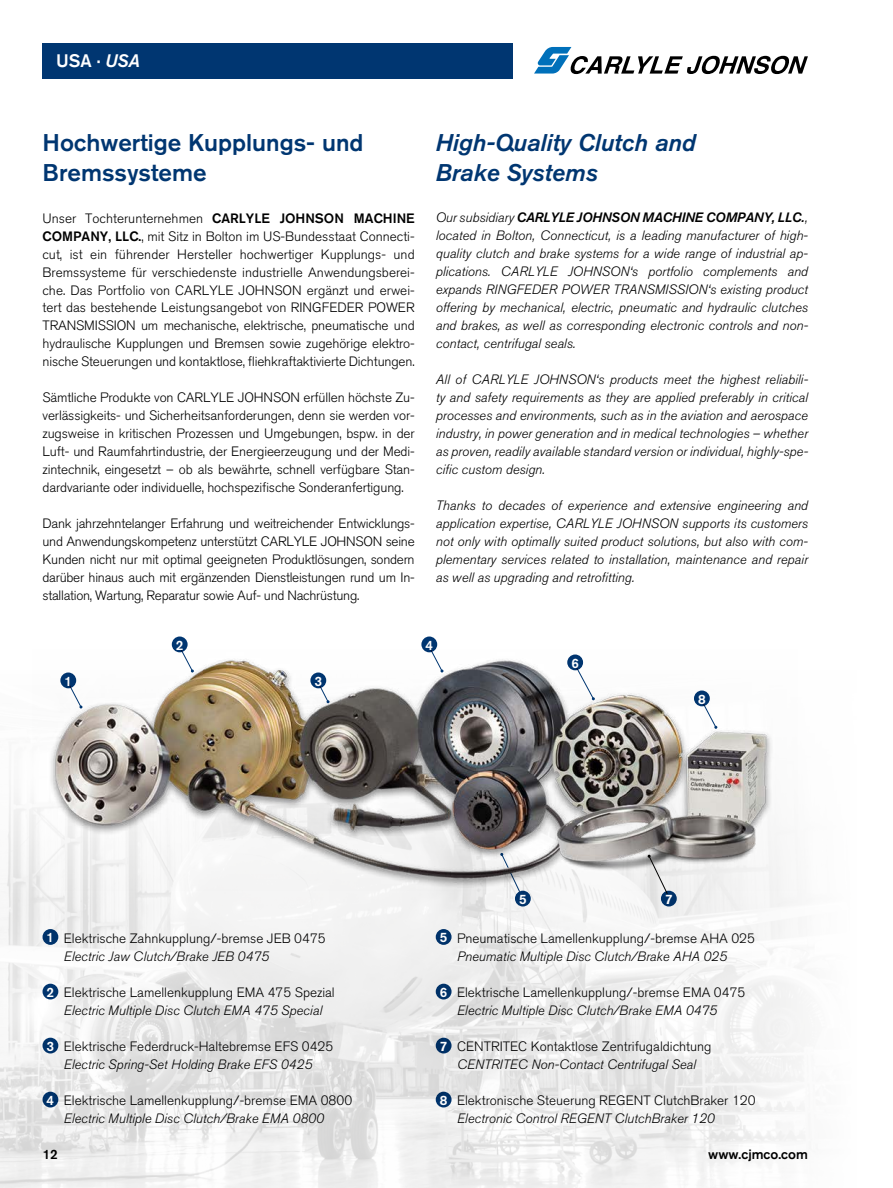
<style>
.page{position:relative;width:893px;height:1188px;background:#fff}
.page>*{position:absolute;margin:0;border:0;box-sizing:border-box;transform-origin:0 0}
.t1{font:500 24px/30px "Akzidenz Grotesk BE";color:#003671}
.t2{font:italic 500 24px/30px "Akzidenz Grotesk BE";color:#003671}
.t3{font:500 18px "Akzidenz Grotesk BE";color:#fff}
.t4{font:300 13.5px/18px "Akzidenz Grotesk BE";color:#000}
.t5{font:italic 300 13.5px/18px "Akzidenz Grotesk BE";color:#000;text-align:justify}
.t6{font:500 13.5px "Akzidenz Grotesk BE";color:#000}
.t7{font:500 13.5px "Akzidenz Grotesk BE";color:#fff}
.s1{font-style:italic}
.s2{font-weight:500}
.s3{font-weight:500;color:#fff}
</style>
<div class="page">
<img style="left:0;top:790px;width:647px;height:398px">
<img style="left:32px;top:650px;width:750px;height:241px">
<svg style="left:68px;top:683px;width:14px;height:26px"></svg>
<svg style="left:500px;top:853px;width:21px;height:40px"></svg>
<div style="left:60px;top:673px;width:16px;height:15px;background:#003671;border-radius:50%"></div>
<svg style="left:648px;top:855px;width:20px;height:40px"></svg>
<svg style="left:661px;top:891px;width:16px;height:16px"></svg>
<div style="left:43px;top:929px;width:15px;height:16px;background:#003671;border-radius:50%"></div>
<div style="left:43px;top:984px;width:15px;height:16px;background:#003671;border-radius:50%"></div>
<div style="left:43px;top:1038px;width:15px;height:16px;background:#00326a;border-radius:50%"></div>
<div style="left:43px;top:1092px;width:15px;height:16px;background:#003268;border-radius:50%"></div>
<svg style="left:436px;top:929px;width:16px;height:16px"></svg>
<svg style="left:436px;top:984px;width:16px;height:16px"></svg>
<svg style="left:436px;top:1038px;width:16px;height:16px"></svg>
<svg style="left:436px;top:1092px;width:16px;height:16px"></svg>
<svg style="left:179px;top:650px;width:15px;height:23px"></svg>
<div style="left:172px;top:637px;width:16px;height:15px;background:#003671;border-radius:50%"></div>
<svg style="left:318px;top:683px;width:12px;height:20px"></svg>
<div style="left:310px;top:673px;width:16px;height:15px;background:#003671;border-radius:50%"></div>
<svg style="left:429px;top:647px;width:14px;height:26px"></svg>
<div style="left:421px;top:637px;width:16px;height:15px;background:#003671;border-radius:50%"></div>
<div style="left:515px;top:891px;width:16px;height:16px;background:#003671;border-radius:50%"></div>
<svg style="left:575px;top:665px;width:20px;height:35px"></svg>
<div style="left:567px;top:655px;width:16px;height:15px;background:#003671;border-radius:50%"></div>
<svg style="left:702px;top:701px;width:15px;height:28px"></svg>
<div style="left:694px;top:691px;width:16px;height:15px;background:#003671;border-radius:50%"></div>
<svg style="left:534px;top:47px;width:274px;height:27px"></svg>
<div style="left:43px;top:43px;width:470px;height:36px;background:#003671"></div>
<h2 class="t3" style="left:56px;top:50px;width:85px">USA · <span class="s1">USA</span></h2>
<h1 class="t1" style="left:43px;top:127px;width:323px">Hochwertige Kupplungs- und<br>Bremssysteme</h1>
<h1 class="t2" style="left:436px;top:127px;width:262px">High-Quality Clutch and<br>Brake Systems</h1>
<p class="t4" style="left:43px;top:209px;width:374px;text-align:justify">Unser Tochterunternehmen <span class="s2">CARLYLE JOHNSON MACHINE COMPANY, LLC.</span>, mit Sitz in Bolton im US-Bundesstaat Connecti&shy;cut, ist ein führender Hersteller hochwertiger Kupplungs- und Bremssysteme für verschiedenste industrielle Anwendungsberei&shy;che. Das Portfolio von CARLYLE JOHNSON ergänzt und erwei&shy;tert das bestehende Leistungsangebot von RINGFEDER POWER TRANSMISSION um mechanische, elektrische, pneumatische und hydraulische Kupplungen und Bremsen sowie zugehörige elektro&shy;nische Steuerungen und kontaktlose, fliehkraftaktivierte Dichtungen.</p>
<p class="t4" style="left:43px;top:389px;width:374px;text-align:justify">Sämtliche Produkte von CARLYLE JOHNSON erfüllen höchste Zu&shy;verlässigkeits- und Sicherheitsanforderungen, denn sie werden vor&shy;zugsweise in kritischen Prozessen und Umgebungen, bspw. in der Luft- und Raumfahrtindustrie, der Energieerzeugung und der Medi&shy;zintechnik, eingesetzt – ob als bewährte, schnell verfügbare Stan&shy;dardvariante oder individuelle, hochspezifische Sonderanfertigung.</p>
<p class="t4" style="left:43px;top:515px;width:374px;text-align:justify">Dank jahrzehntelanger Erfahrung und weitreichender Entwicklungs&shy;und Anwendungskompetenz unterstützt CARLYLE JOHNSON seine Kunden nicht nur mit optimal geeigneten Produktlösungen, sondern darüber hinaus auch mit ergänzenden Dienstleistungen rund um In&shy;stallation, Wartung, Reparatur sowie Auf- und Nachrüstung.</p>
<p class="t5" style="left:436px;top:209px;width:374px">Our subsidiary <span class="s2">CARLYLE JOHNSON MACHINE COMPANY, LLC.</span>, located in Bolton, Connecticut, is a leading manufacturer of high&shy;quality clutch and brake systems for a wide range of industrial ap&shy;plications. CARLYLE JOHNSON‘s portfolio complements and expands RINGFEDER POWER TRANSMISSION‘s existing product offering by mechanical, electric, pneumatic and hydraulic clutches and brakes, as well as corresponding electronic controls and non&shy;contact, centrifugal seals.</p>
<p class="t5" style="left:436px;top:371px;width:374px">All of CARLYLE JOHNSON‘s products meet the highest reliabili&shy;ty and safety requirements as they are applied preferably in critical processes and environments, such as in the aviation and aerospace industry, in power generation and in medical technologies – whether as proven, readily available standard version or individual, highly-spe&shy;cific custom design.</p>
<p class="t5" style="left:436px;top:497px;width:374px">Thanks to decades of experience and extensive engineering and application expertise, CARLYLE JOHNSON supports its customers not only with optimally suited product solutions, but also with com&shy;plementary services related to installation, maintenance and repair as well as upgrading and retrofitting.</p>
<p class="t7" style="left:64px;top:673px;width:9px">1</p>
<p class="t7" style="left:176px;top:637px;width:9px">2</p>
<p class="t7" style="left:315px;top:673px;width:9px">3</p>
<p class="t7" style="left:425px;top:637px;width:9px">4</p>
<p class="t7" style="left:571px;top:655px;width:9px">6</p>
<p class="t7" style="left:698px;top:691px;width:9px">8</p>
<p class="t4" style="left:64px;top:929px;width:263px;text-indent:-17px"><span class="s3">1</span> Elektrische Zahnkupplung/-bremse JEB 0475<br><span class="s1">Electric Jaw Clutch/Brake JEB 0475</span></p>
<p class="t4" style="left:47px;top:983px;width:290px;text-align:center"><span class="s3">2</span> Elektrische Lamellenkupplung EMA 475 Spezial<br><span class="s1">Electric Multiple Disc Clutch EMA 475 Special</span></p>
<p class="t4" style="left:47px;top:1037px;width:288px;text-align:center"><span class="s3">3</span> Elektrische Federdruck-Haltebremse EFS 0425<br><span class="s1">Electric Spring-Set Holding Brake EFS 0425</span></p>
<p class="t4" style="left:64px;top:1091px;width:290px;text-indent:-17px"><span class="s3">4</span> Elektrische Lamellenkupplung/-bremse EMA 0800<br><span class="s1">Electric Multiple Disc Clutch/Brake EMA 0800</span></p>
<p class="t7" style="left:519px;top:891px;width:9px">5</p>
<p class="t7" style="left:665px;top:891px;width:9px">7</p>
<p class="t4" style="left:457px;top:929px;width:299px;text-indent:-17px"><span class="s3">5</span> Pneumatische Lamellenkupplung/-bremse AHA 025<br><span class="s1">Pneumatic Multiple Disc Clutch/Brake AHA 025</span></p>
<p class="t4" style="left:457px;top:983px;width:290px;text-indent:-17px"><span class="s3">6</span> Elektrische Lamellenkupplung/-bremse EMA 0475<br><span class="s1">Electric Multiple Disc Clutch/Brake EMA 0475</span></p>
<p class="t4" style="left:440px;top:1037px;width:273px;text-align:center"><span class="s3">7</span> CENTRITEC Kontaktlose Zentrifugaldichtung<br><span class="s1">CENTRITEC Non-Contact Centrifugal Seal</span></p>
<p class="t4" style="left:457px;top:1091px;width:300px;text-indent:-17px"><span class="s3">8</span> Elektronische Steuerung REGENT ClutchBraker 120<br><span class="s1">Electronic Control REGENT ClutchBraker 120</span></p>
<p class="t6" style="left:43px;top:1146px;width:17px">12</p>
<p class="t6" style="left:708px;top:1146px;width:101px">www.cjmco.com</p>
</div>
